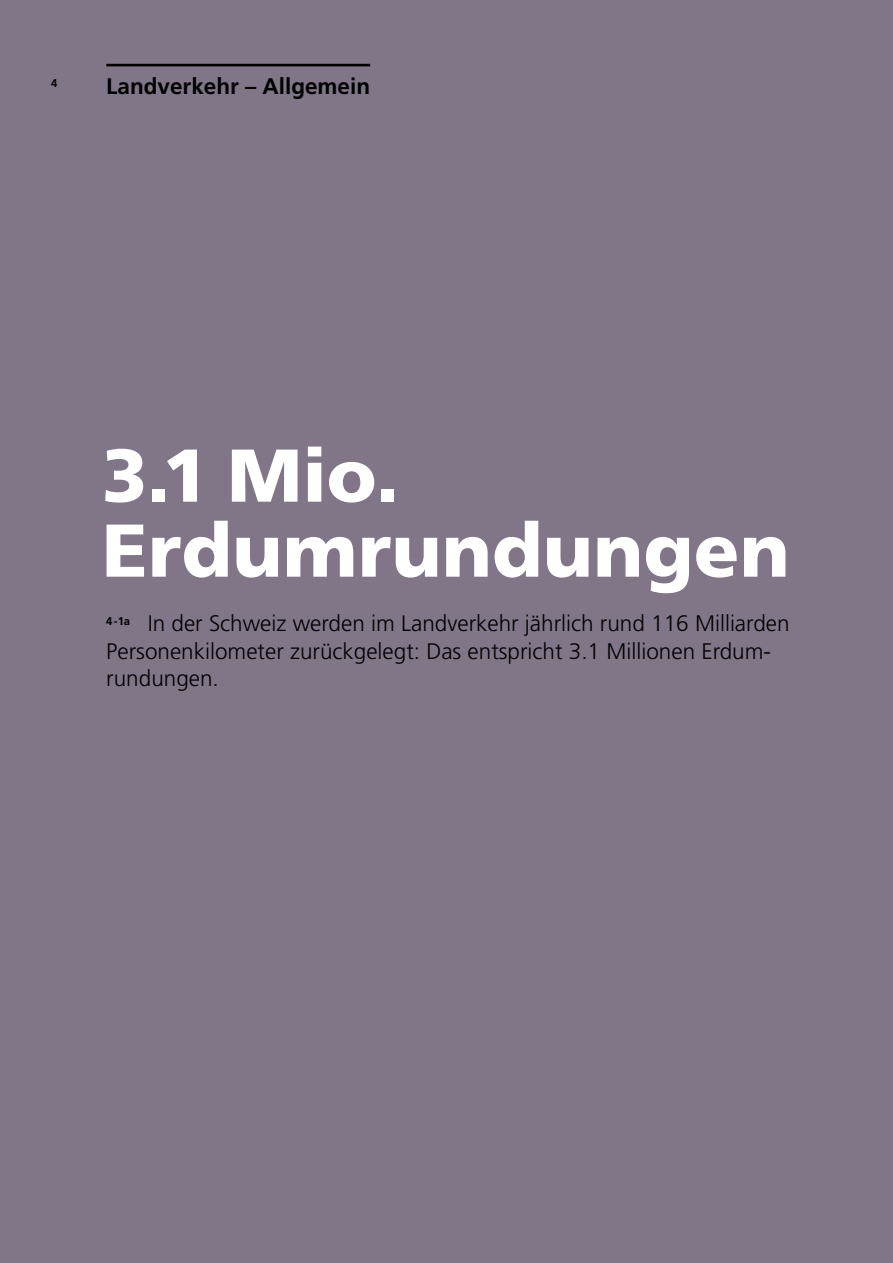
<style>
.page{position:relative;width:893px;height:1263px;background:#817588}
.page>*{position:absolute;margin:0;border:0;box-sizing:border-box;transform-origin:0 0}
.t1{font:900 74.7px/75px "Frutiger";letter-spacing:.005em;color:#fff}
.t2{font:300 22.5px/27.8px "Frutiger";color:#000}
.t3{font:700 22.5px "Frutiger";color:#000}
.t4{font:700 11.25px "Frutiger";color:#000}
</style>
<div class="page">
<hr style="left:106px;top:64px;width:264px;height:2px;background:#000">
<p class="t4" style="left:51px;top:76px;width:8px">4</p>
<p class="t3" style="left:106px;top:73px;width:265px">Landverkehr – Allgemein</p>
<h1 class="t1" style="left:102px;top:437px;width:689px">3.1 Mio.<br>Erdumrundungen</h1>
<p class="t2" style="left:106px;top:609px;width:685px"><sup>4-1a</sup> In der Schweiz werden im Landverkehr jährlich rund 116 Milliarden<br>Personenkilometer zurückgelegt: Das entspricht 3.1 Millionen Erdum&shy;rundungen.</p>
</div>
